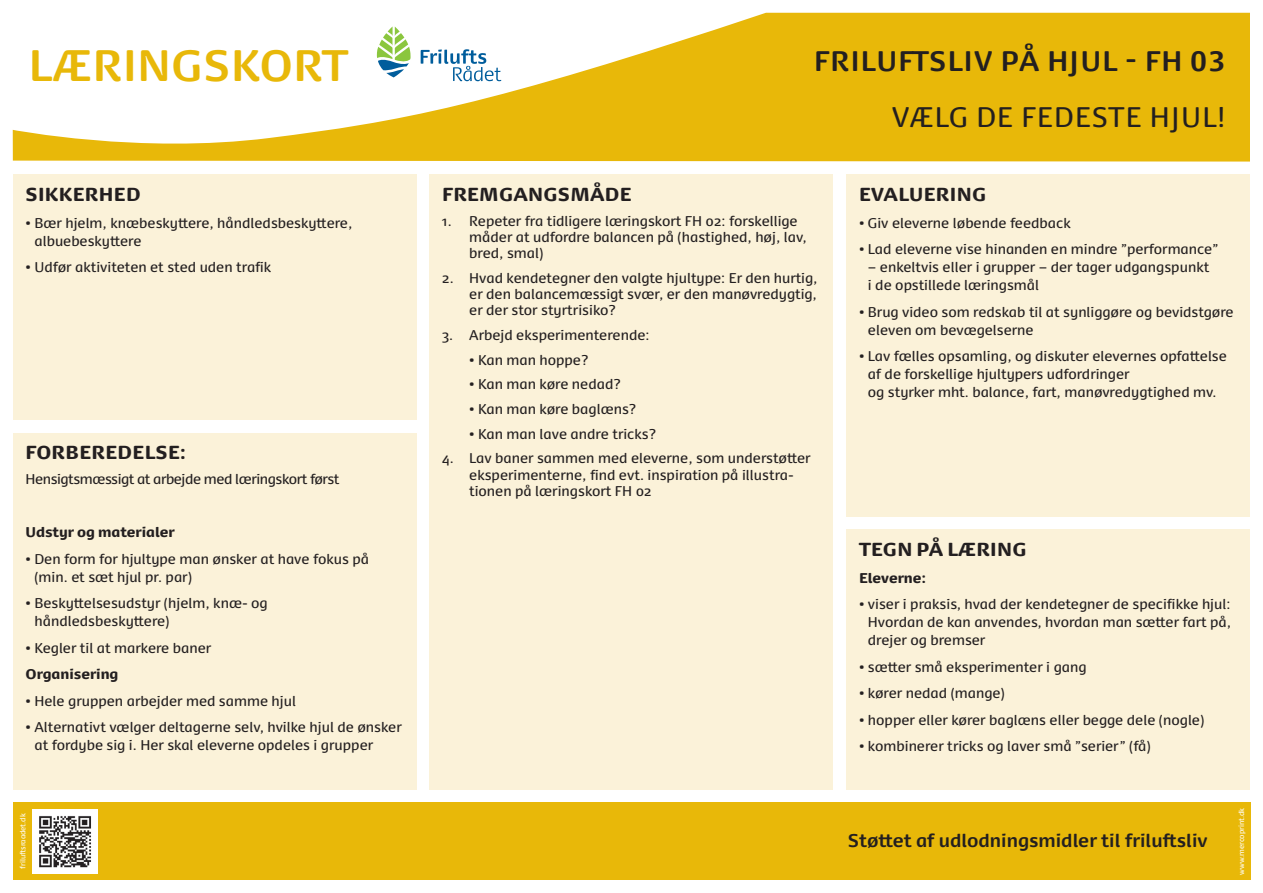
<style>
.page{position:relative;width:1263px;height:893px;background:#fff}
.page>*{position:absolute;margin:0;border:0;box-sizing:border-box;transform-origin:0 0}
.t1{font:700 42px "Dancer Pro";letter-spacing:.015em;color:#e8b809}
.t2{font:700 27px "Dancer Pro";letter-spacing:.045em;color:#231f20}
.t3{font:27px "Dancer Pro";letter-spacing:.045em;color:#231f20}
.t4{font:900 18px "Dancer Pro";letter-spacing:.015em;color:#231f20}
.t5{font:700 17.7px "Dancer Pro";color:#231f20}
.t6{font:13.5px/18px "Dancer Pro";color:#231f20}
.t7{font:13.5px "Dancer Pro";letter-spacing:-.03em;color:#231f20}
.t8{font:900 13.5px "Dancer Pro";color:#231f20}
.t9{font:7.2px "Dancer Pro";color:#fff}
</style>
<div class="page">
<svg style="left:13px;top:13px;width:1237px;height:149px;fill:#e8b809"></svg>
<div style="left:13px;top:802px;width:1237px;height:78px;background:#e8b809"></div>
<img style="left:33px;top:809px;width:64px;height:65px">
<div style="left:13px;top:433px;width:404px;height:356px;background:#fbf2d9"></div>
<div style="left:13px;top:174px;width:404px;height:246px;background:#fbf2d9"></div>
<div style="left:429px;top:174px;width:404px;height:615px;background:#fbf2d9"></div>
<div style="left:846px;top:529px;width:404px;height:260px;background:#fbf2d9"></div>
<div style="left:846px;top:174px;width:404px;height:343px;background:#fbf2d9"></div>
<svg style="left:421px;top:49px;width:80px;height:32px"></svg>
<svg style="left:377px;top:26px;width:34px;height:51px"></svg>
<h1 class="t1" style="left:29px;top:36px;width:321px">LÆRINGSKORT</h1>
<p class="t4" style="left:26px;top:181px;width:117px">SIKKERHED</p>
<p class="t6" style="left:34px;top:213px;width:319px;text-indent:-9px">• Bær hjelm, knæbeskyttere, håndledsbeskyttere, albuebeskyttere</p>
<p class="t6" style="left:26px;top:257px;width:247px">• Udfør aktiviteten et sted uden trafik</p>
<p class="t4" style="left:26px;top:439px;width:162px">FORBEREDELSE:</p>
<p class="t7" style="left:26px;top:470px;width:315px">Hensigtsmæssigt at arbejde med læringskort først</p>
<p class="t8" style="left:26px;top:522px;width:151px">Udstyr og materialer</p>
<p class="t6" style="left:34px;top:549px;width:336px;text-indent:-9px">• Den form for hjultype man ønsker at have fokus på (min. et sæt hjul pr. par)</p>
<p class="t6" style="left:35px;top:594px;width:235px;text-indent:-9px">• Beskyttelsesudstyr (hjelm, knæ- og håndledsbeskyttere)</p>
<p class="t6" style="left:26px;top:638px;width:187px">• Kegler til at markere baner</p>
<p class="t8" style="left:26px;top:664px;width:94px">Organisering</p>
<p class="t6" style="left:26px;top:691px;width:272px">• Hele gruppen arbejder med samme hjul</p>
<p class="t6" style="left:34px;top:718px;width:369px;text-indent:-9px">• Alternativt vælger deltagerne selv, hvilke hjul de ønsker at fordybe sig i. Her skal eleverne opdeles i grupper</p>
<p class="t2" style="left:814px;top:42px;width:413px">FRILUFTSLIV PÅ HJUL - FH 03</p>
<p class="t4" style="left:442px;top:181px;width:191px">FREMGANGSMÅDE</p>
<p class="t6" style="left:469px;top:212px;width:339px;line-height:16.2px;text-indent:-27px">1. Repeter fra tidligere læringskort FH 02: forskellige måder at udfordre balancen på (hastighed, høj, lav, bred, smal)</p>
<p class="t6" style="left:469px;top:269px;width:350px;line-height:16.2px;text-align:justify;text-indent:-27px">2. Hvad kendetegner den valgte hjultype: Er den hurtig, er den balancemæssigt svær, er den manøvredygtig, er der stor styrtrisiko?</p>
<p class="t6" style="left:442px;top:325px;width:209px">3. Arbejd eksperimenterende:</p>
<p class="t6" style="left:469px;top:350px;width:120px">• Kan man hoppe?</p>
<p class="t6" style="left:469px;top:375px;width:153px">• Kan man køre nedad?</p>
<p class="t6" style="left:469px;top:399px;width:168px">• Kan man køre baglæns?</p>
<p class="t6" style="left:469px;top:424px;width:188px">• Kan man lave andre tricks?</p>
<p class="t6" style="left:469px;top:450px;width:343px;line-height:16.2px;text-indent:-27px">4. Lav baner sammen med eleverne, som understøtter eksperimenterne, find evt. inspiration på illustra&shy;tionen på læringskort FH 02</p>
<p class="t3" style="left:892px;top:99px;width:335px">VÆLG DE FEDESTE HJUL!</p>
<p class="t4" style="left:859px;top:181px;width:129px">EVALUERING</p>
<p class="t6" style="left:859px;top:213px;width:213px">• Giv eleverne løbende feedback</p>
<p class="t6" style="left:859px;top:239px;width:361px">• Lad eleverne vise hinanden en mindre ”performance”</p>
<p class="t6" style="left:868px;top:257px;width:343px">– enkeltvis eller i grupper – der tager udgangspunkt i de opstillede læringsmål</p>
<p class="t6" style="left:868px;top:302px;width:367px;text-indent:-9px">• Brug video som redskab til at synliggøre og bevidstgøre eleven om bevægelserne</p>
<p class="t6" style="left:868px;top:346px;width:360px;text-indent:-9px">• Lav fælles opsamling, og diskuter elevernes opfattelse af de forskellige hjultypers udfordringer<br>og styrker mht. balance, fart, manøvredygtighed mv.</p>
<p class="t4" style="left:859px;top:536px;width:169px">TEGN PÅ LÆRING</p>
<p class="t8" style="left:859px;top:567px;width:69px">Eleverne:</p>
<p class="t6" style="left:868px;top:594px;width:365px;text-align:justify;text-indent:-9px">• viser i praksis, hvad der kendetegner de specifikke hjul:<br>Hvordan de kan anvendes, hvordan man sætter fart på, drejer og bremser</p>
<p class="t6" style="left:859px;top:657px;width:229px">• sætter små eksperimenter i gang</p>
<p class="t6" style="left:859px;top:683px;width:147px">• kører nedad (mange)</p>
<p class="t6" style="left:859px;top:710px;width:347px">• hopper eller kører baglæns eller begge dele (nogle)</p>
<p class="t6" style="left:859px;top:736px;width:293px">• kombinerer tricks og laver små ”serier” (få)</p>
<p class="t9" style="left:18px;top:869px;width:57px;rotate:-90deg">friluftsraadet.dk</p>
<p class="t9" style="left:1236px;top:875px;width:68px;rotate:-90deg">www.mercoprint.dk</p>
<h3 class="t5" style="left:848px;top:828px;width:361px">Støttet af udlodningsmidler til friluftsliv</h3>
</div>
